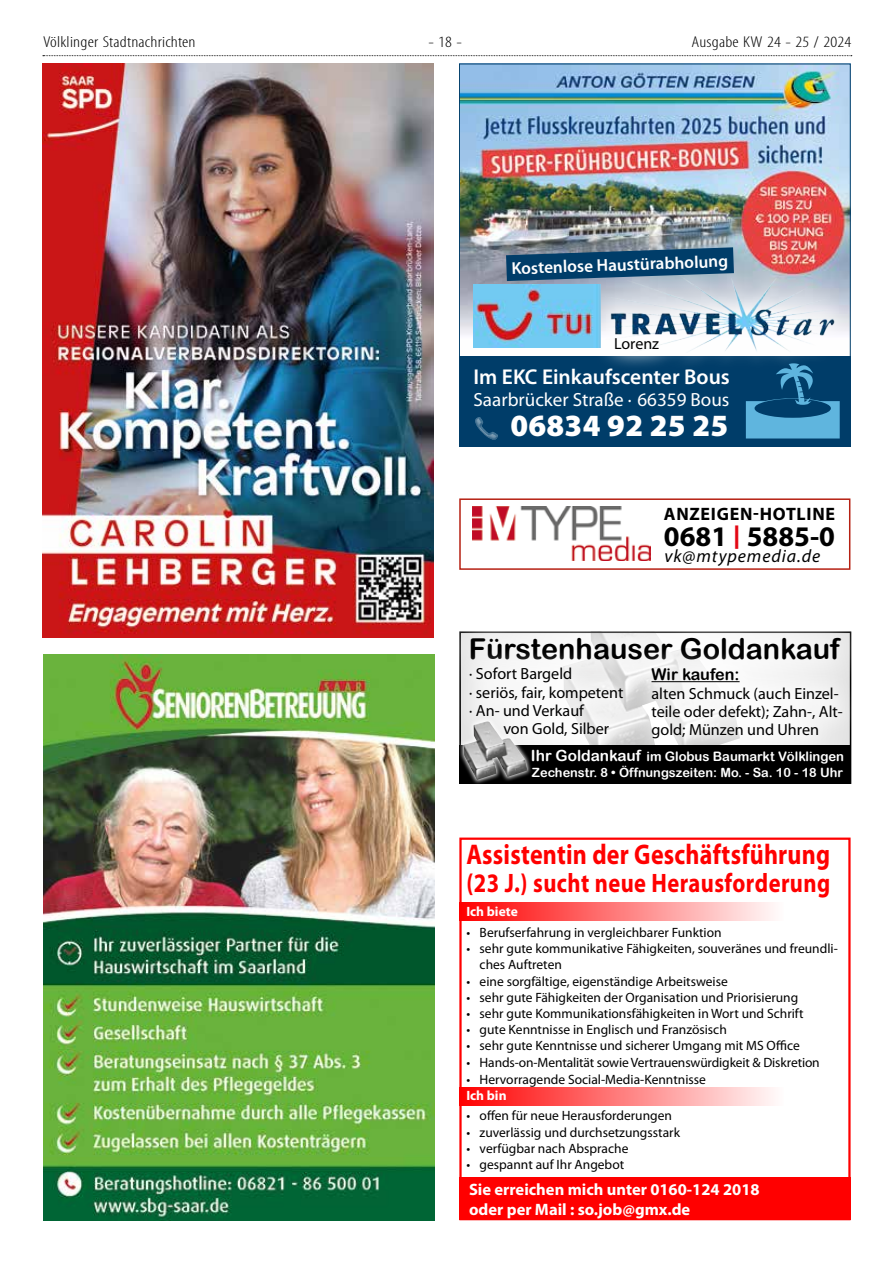
<style>
.page{position:relative;width:893px;height:1263px;background:#fff}
.page>*{position:absolute;margin:0;border:0;box-sizing:border-box;transform-origin:0 0}
.t1{font:900 31.05px "Myriad Pro";letter-spacing:.01em;color:#fff}
.t2{font:28.8px "Arial Rounded MT Bold";color:#000}
.t3{font:700 28.5px "Myriad Pro";letter-spacing:.01em;color:#f00;scale:.84 1}
.t4{font:700 28.5px "Myriad Pro";color:#000}
.t5{font:700 26.85px "Myriad Pro";letter-spacing:.02em;color:#f00;scale:.84 1}
.t6{font:600 21.45px "Myriad Pro";color:#fff}
.t7{font:19.05px "Myriad Pro";color:#fff}
.t8{font:700 18px "Myriad Pro";letter-spacing:.04em;color:#000}
.t9{font:italic 18px "Myriad Pro";letter-spacing:.05em;color:#000}
.t10{font:600 17.25px "Myriad Pro";color:#fff}
.t11{font:700 16.5px/19.5px "Myriad Pro";color:#fff}
.t12{font:16.2px/18.5px "Myriad Pro";color:#000}
.t13{font:16.2px "Arial Rounded MT Bold";color:#000}
.t14{font:16.05px "Myriad Pro";color:#000}
.t15{font:300 condensed 15.75px "Myriad Pro";letter-spacing:.01em;color:#000;scale:1.2 1}
.t16{font:13.5px/16.2px "Myriad Pro";color:#000}
.t17{font:700 13.5px "Myriad Pro";color:#fff}
.t18{font:13.05px "Arial Rounded MT Bold";color:#fff}
.t19{font:12.75px "Arial Rounded MT Bold";color:#fff}
.s1{font-size:23.4px;color:#e30613}
.s2{font-size:15.3px}
</style>
<div class="page">
<svg style="left:43px;top:55px;width:809px;height:1px"></svg>
<img style="left:43px;top:655px;width:391px;height:565px">
<img style="left:461px;top:66px;width:387px;height:269px">
<div style="left:459px;top:356px;width:391px;height:90px;background:#003d69"></div>
<svg style="left:585px;top:258px;width:265px;height:108px"></svg>
<img style="left:604px;top:276px;width:241px;height:76px">
<img style="left:473px;top:285px;width:128px;height:63px">
<svg style="left:506px;top:247px;width:228px;height:34px;background:#245579"></svg>
<svg style="left:459px;top:631px;width:392px;height:17px;fill:#f4f4f4"></svg>
<svg style="left:459px;top:648px;width:173px;height:97px;fill:#f5f5f5"></svg>
<svg style="left:632px;top:648px;width:219px;height:97px;fill:#f6f6f6"></svg>
<hr style="left:651px;top:681px;width:89px;height:1px;background:#000">
<div style="left:459px;top:745px;width:392px;height:39px;background:#000"></div>
<svg style="left:459px;top:716px;width:74px;height:68px"></svg>
<img style="left:464px;top:721px;width:63px;height:59px">
<div style="left:459px;top:1177px;width:392px;height:43px;background:#f00"></div>
<div style="left:459px;top:1087px;width:324px;height:19px;background:linear-gradient(to right,#f00,#fffbfb)"></div>
<div style="left:459px;top:902px;width:324px;height:19px;background:linear-gradient(to right,#f00,#fffbfb)"></div>
<div style="left:459px;top:837px;width:392px;height:383px;border:2px solid #f00"></div>
<div style="left:459px;top:498px;width:391px;height:72px;border:2px solid #b62012"></div>
<img style="left:472px;top:506px;width:178px;height:54px">
<img style="left:43px;top:64px;width:391px;height:574px">
<svg style="left:746px;top:362px;width:94px;height:4px"></svg>
<p class="t15" style="left:43px;top:33px;width:128px">Völklinger Stadtnachrichten</p>
<p class="t15" style="left:428px;top:33px;width:30px">- 18 -</p>
<p class="t15" style="left:692px;top:33px;width:135px">Ausgabe KW 24 - 25 / 2024</p>
<p class="t10" style="left:511px;top:257px;width:218px;rotate:-2deg">Kostenlose Haustürabholung</p>
<p class="t14" style="left:614px;top:334px;width:46px">Lorenz</p>
<h3 class="t6" style="left:473px;top:363px;width:258px">Im EKC Einkaufscenter Bous</h3>
<h3 class="t7" style="left:473px;top:387px;width:257px">Saarbrücker Straße · 66359 Bous</h3>
<h1 class="t1" style="left:510px;top:405px;width:220px">06834 92 25 25</h1>
<h3 class="t8" style="left:664px;top:502px;width:173px">ANZEIGEN-HOTLINE</h3>
<h3 class="t4" style="left:664px;top:517px;width:173px">0681 <span class="s1">|</span> 5885-0</h3>
<h3 class="t9" style="left:664px;top:545px;width:157px">vk@mtypemedia.de</h3>
<h2 class="t2" style="left:469px;top:632px;width:372px">Fürstenhauser Goldankauf</h2>
<p class="t12" style="left:469px;top:664px;width:156px">· Sofort Bargeld<br>· seriös, fair, kompetent · An- und Verkauf</p>
<p class="t12" style="left:503px;top:719px;width:107px">von Gold, Silber</p>
<p class="t13" style="left:651px;top:665px;width:90px">Wir kaufen:</p>
<p class="t12" style="left:651px;top:684px;width:193px">alten Schmuck (auch Einzel&shy;teile oder defekt); Zahn-, Alt&shy;gold; Münzen und Uhren</p>
<p class="t18" style="left:531px;top:749px;width:315px"><span class="s2">Ihr Goldankauf</span> im Globus Baumarkt Völklingen</p>
<p class="t19" style="left:532px;top:765px;width:313px">Zechenstr. 8 • Öffnungszeiten: Mo. - Sa. 10 - 18 Uhr</p>
<h3 class="t3" style="left:466px;top:836px;width:435px">Assistentin der Geschäftsführung</h3>
<h3 class="t5" style="left:466px;top:866px;width:435px">(23 J.) sucht neue Herausforderung</h3>
<p class="t17" style="left:466px;top:903px;width:53px">Ich biete</p>
<p class="t16" style="left:466px;top:924px;width:257px">• Berufserfahrung in vergleichbarer Funktion</p>
<p class="t16" style="left:480px;top:940px;width:360px;text-indent:-13px">• sehr gute kommunikative Fähigkeiten, souveränes und freundli&shy;ches Auftreten</p>
<p class="t16" style="left:466px;top:973px;width:263px">• eine sorgfältige, eigenständige Arbeitsweise</p>
<p class="t16" style="left:466px;top:989px;width:333px">• sehr gute Fähigkeiten der Organisation und Priorisierung</p>
<p class="t16" style="left:466px;top:1005px;width:339px">• sehr gute Kommunikationsfähigkeiten in Wort und Schrift</p>
<p class="t16" style="left:466px;top:1021px;width:262px">• gute Kenntnisse in Englisch und Französisch</p>
<p class="t16" style="left:466px;top:1037px;width:335px">• sehr gute Kenntnisse und sicherer Umgang mit MS Office</p>
<p class="t16" style="left:466px;top:1054px;width:355px">• Hands-on-Mentalität sowie Vertrauenswürdigkeit &amp; Diskretion</p>
<p class="t16" style="left:466px;top:1071px;width:241px">• Hervorragende Social-Media-Kenntnisse</p>
<p class="t17" style="left:466px;top:1086px;width:42px">Ich bin</p>
<p class="t16" style="left:466px;top:1107px;width:207px">• offen für neue Herausforderungen</p>
<p class="t16" style="left:466px;top:1124px;width:215px">• zuverlässig und durchsetzungsstark</p>
<p class="t16" style="left:466px;top:1140px;width:164px">• verfügbar nach Absprache</p>
<p class="t16" style="left:466px;top:1156px;width:159px">• gespannt auf Ihr Angebot</p>
<p class="t11" style="left:469px;top:1179px;width:292px">Sie erreichen mich unter 0160-124 2018 oder per Mail : so.job@gmx.de</p>
</div>
